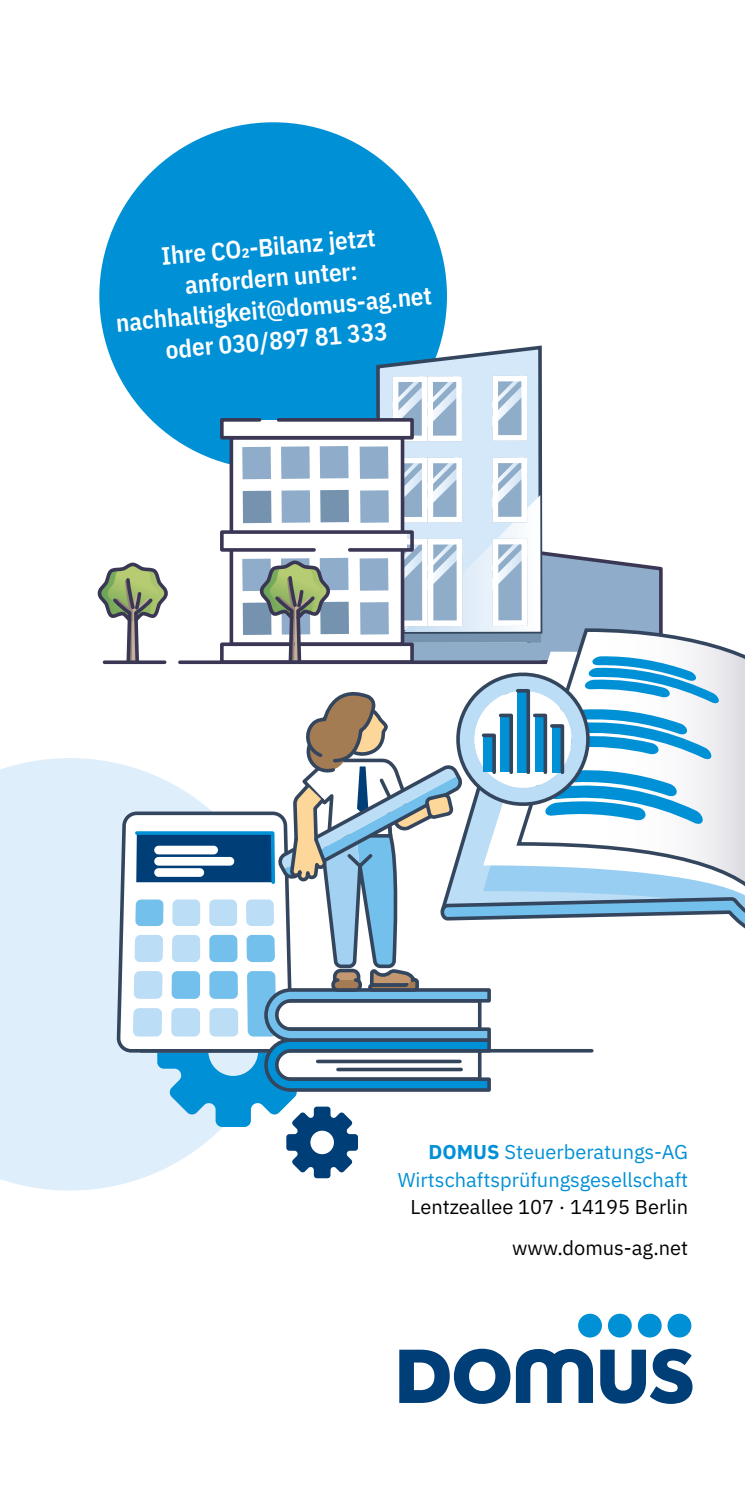
<style>
.page{position:relative;width:745px;height:1489px;background:#fff}
.page>*{position:absolute;margin:0;border:0;box-sizing:border-box;transform-origin:0 0}
.Störer_10{font:25px/31.2px "IBM Plex Sans Cond Sm Bld";color:#fff;text-align:center}
.Absender{font:20px/27.5px "IBM Plex Sans";color:#0090d6;text-align:right}
.Absender-2{font:20px "IBM Plex Sans";color:#000}
.s1{font-weight:700}
.s2{color:#000}
</style>
<div class="page">
<div style="left:99px;top:122px;width:347px;height:347px;background:#0090d6;border-radius:50%"></div>
<div style="left:0;top:758px;width:96px;height:432px;background:#dfeefb"></div>
<svg style="left:376px;top:343px;width:166px;height:33px"></svg>
<svg style="left:96px;top:376px;width:648px;height:813px"></svg>
<svg style="left:338px;top:1067px;width:123px;height:4px"></svg>
<svg style="left:317px;top:1059px;width:142px;height:4px"></svg>
<svg style="left:399px;top:1348px;width:193px;height:55px"></svg>
<svg style="left:600px;top:1348px;width:92px;height:55px"></svg>
<div style="left:667px;top:1313px;width:24px;height:24px;background:#0090d6;border-radius:50%"></div>
<div style="left:637px;top:1313px;width:24px;height:24px;background:#0090d6;border-radius:50%"></div>
<div style="left:607px;top:1313px;width:24px;height:24px;background:#0090d6;border-radius:50%"></div>
<div style="left:577px;top:1313px;width:24px;height:24px;background:#0090d6;border-radius:50%"></div>
<p class="Störer_10" style="left:109px;top:243px;width:318px;rotate:-5deg">Ihre CO₂-Bilanz jetzt anfordern unter: nachhaltigkeit@domus-ag.net oder 030/897 81 333</p>
<p class="Absender" style="left:397px;top:1136px;width:292px"><span class="s1">DOMUS</span> Steuerberatungs-AG<br>Wirtschaftsprüfungsgesellschaft<br><span class="s2">Lentzeallee 107 · 14195 Berlin</span></p>
<p class="Absender-2" style="left:511px;top:1232px;width:177px">www.domus-ag.net</p>
</div>
